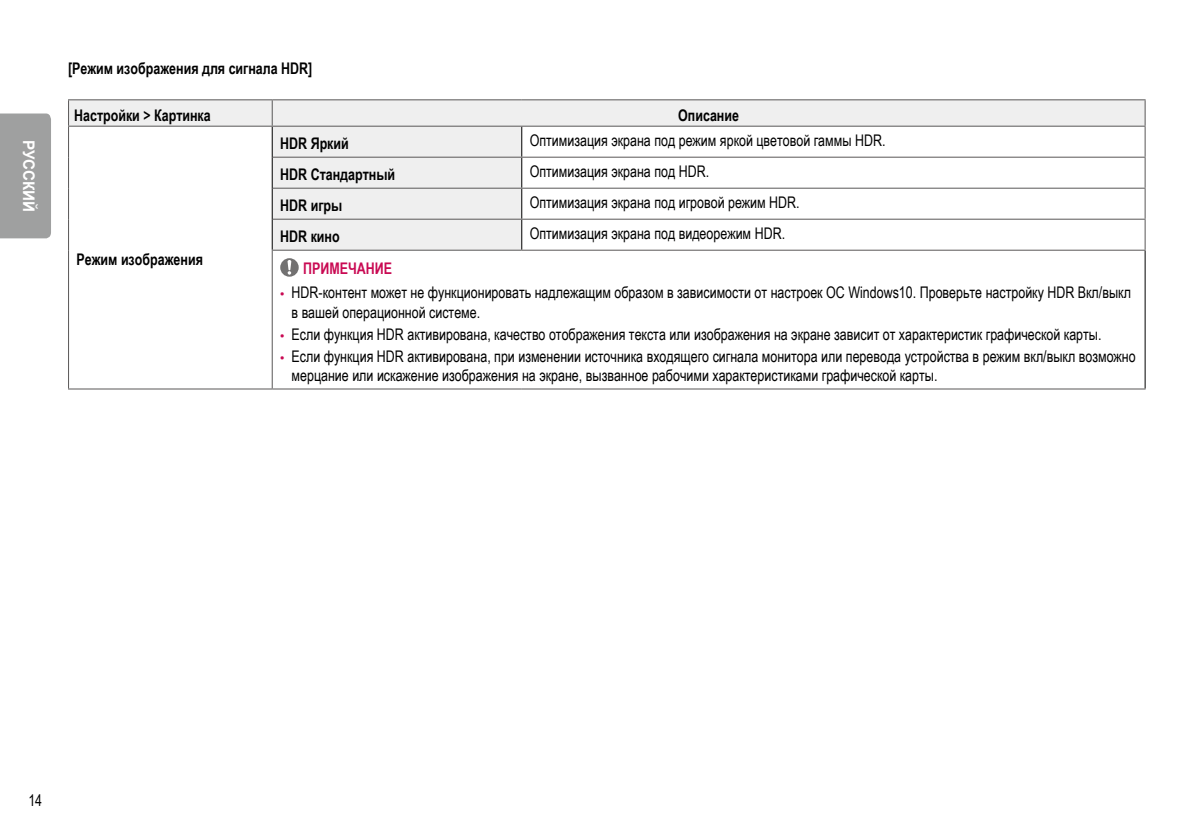
<style>
.page{position:relative;width:1191px;height:840px;background:#fff}
.page>*{position:absolute;margin:0;border:0;box-sizing:border-box;transform-origin:0 0}
.t1{font:16px/19.2px "Arial Narrow";color:#000;scale:.95 1}
.t2{font:700 16px "Arial Narrow";color:#000;scale:.95 1}
.t3{font:700 16px "Arial Narrow";color:#c90a53;scale:.95 1}
.t4{font:700 16px "Arial";color:#fff;scale:.95 1}
.s1{font-family:"LG Smart";color:#c90a53}
</style>
<div class="page">
<div style="left:0;top:113px;width:51px;height:125px;background:#9fa0a0"></div>
<hr style="left:68px;top:99px;width:204px;height:1px;background:#595757">
<hr style="left:272px;top:99px;width:250px;height:1px;background:#595757">
<hr style="left:522px;top:99px;width:623px;height:1px;background:#595757">
<hr style="left:68px;top:250px;width:1px;height:138px;background:#595757">
<hr style="left:68px;top:388px;width:204px;height:1px;background:#595757">
<hr style="left:272px;top:250px;width:1px;height:138px;background:#595757">
<hr style="left:1144px;top:250px;width:1px;height:138px;background:#000">
<hr style="left:272px;top:388px;width:250px;height:1px;background:#595757">
<hr style="left:522px;top:388px;width:623px;height:1px;background:#595757">
<svg style="left:68px;top:100px;width:1077px;height:150px"></svg>
<svg style="left:280px;top:258px;width:19px;height:18px"></svg>
<p class="t4" style="left:40px;top:140px;width:78px;rotate:90deg">РУССКИЙ</p>
<p class="t2" style="left:68px;top:56px;width:259px">[Режим изображения для сигнала HDR]</p>
<p class="t2" style="left:74px;top:103px;width:145px">Настройки &gt; Картинка</p>
<p class="t2" style="left:678px;top:103px;width:66px">Описание</p>
<p class="t2" style="left:77px;top:247px;width:135px">Режим изображения</p>
<p class="t2" style="left:280px;top:131px;width:74px">HDR Яркий</p>
<p class="t1" style="left:530px;top:130px;width:376px">Оптимизация экрана под режим яркой цветовой гаммы HDR.</p>
<p class="t2" style="left:280px;top:162px;width:122px">HDR Стандартный</p>
<p class="t1" style="left:530px;top:161px;width:190px">Оптимизация экрана под HDR.</p>
<p class="t2" style="left:280px;top:193px;width:67px">HDR игры</p>
<p class="t1" style="left:530px;top:192px;width:286px">Оптимизация экрана под игровой режим HDR.</p>
<p class="t2" style="left:280px;top:224px;width:64px">HDR кино</p>
<p class="t1" style="left:530px;top:223px;width:270px">Оптимизация экрана под видеорежим HDR.</p>
<p class="t3" style="left:303px;top:255px;width:95px">ПРИМЕЧАНИЕ</p>
<p class="t1" style="left:291px;top:282px;width:885px;text-indent:-11px"><span class="s1">•</span> HDR-контент может не функционировать надлежащим образом в зависимости от настроек ОС Windows10. Проверьте настройку HDR Вкл/выкл в вашей операционной системе.</p>
<p class="t1" style="left:280px;top:323px;width:866px"><span class="s1">•</span> Если функция HDR активирована, качество отображения текста или изображения на экране зависит от характеристик графической карты.</p>
<p class="t1" style="left:291px;top:346px;width:890px;text-indent:-11px"><span class="s1">•</span> Если функция HDR активирована, при изменении источника входящего сигнала монитора или перевода устройства в режим вкл/выкл возможно мерцание или искажение изображения на экране, вызванное рабочими характеристиками графической карты.</p>
<p class="t1" style="left:28px;top:790px;width:16px">14</p>
</div>
